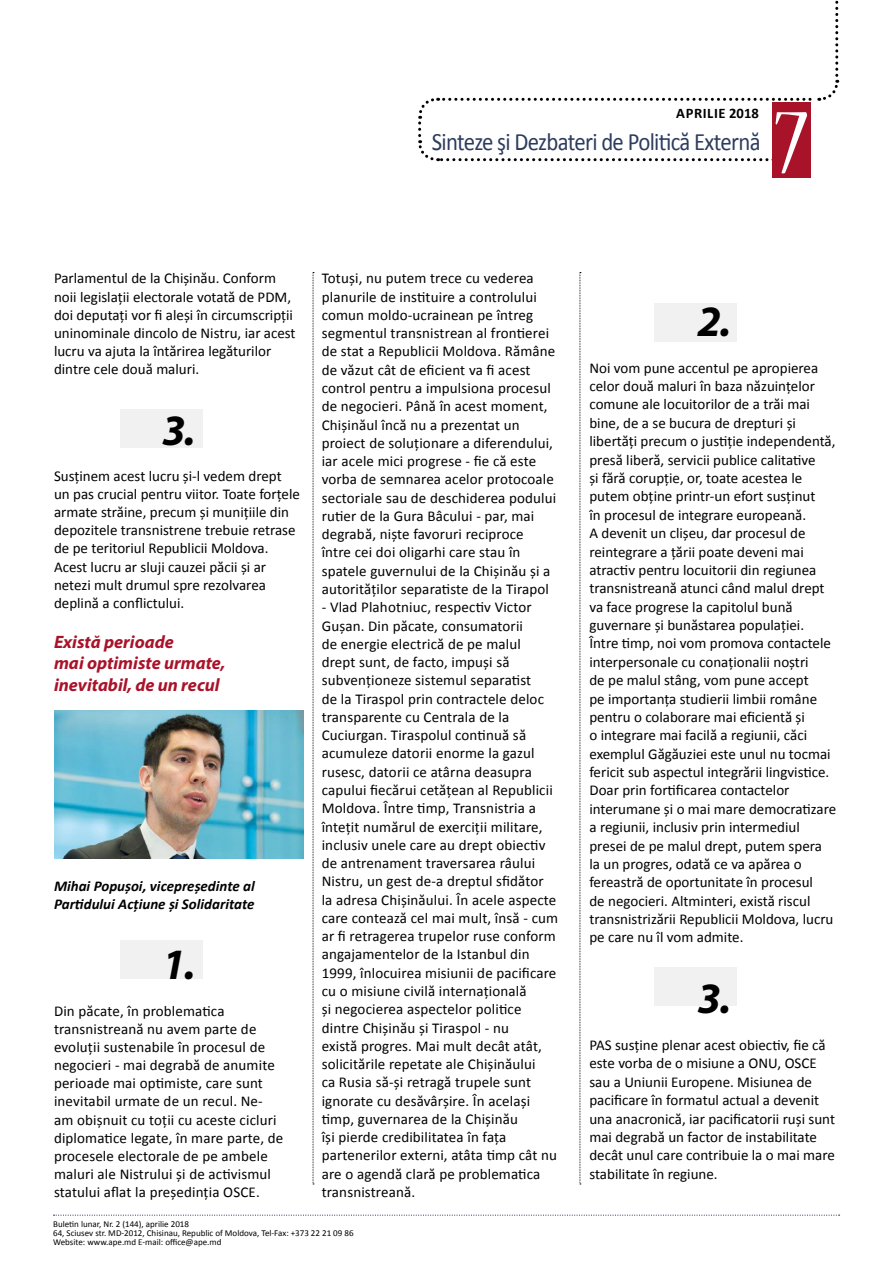
<style>
.page{position:relative;width:893px;height:1263px;background:#fff}
.page>*{position:absolute;margin:0;border:0;box-sizing:border-box;transform-origin:0 0}
.t1{font:condensed 102px "Nueva Std";color:#fff}
.t2{font:italic 700 43.5px "Myriad Pro";color:#000}
.t3{font:25.05px "Calibri";letter-spacing:-.03em;color:#2d3c5e;scale:.91 1}
.t4{font:italic 700 18px/21.8px "Myriad Pro";color:#a9132a}
.t5{font:15px/18.3px "Calibri";color:#000}
.t6{font:italic 700 15px/18.1px "Calibri";color:#000}
.t7{font:700 14.55px "Calibri";letter-spacing:.04em;color:#000}
.t8{font:9px/9px "Calibri";color:#000}
</style>
<div class="page">
<svg style="left:418px;top:0;width:422px;height:162px"></svg>
<div style="left:772px;top:102px;width:38px;height:76px;background:#a9132a"></div>
<svg style="left:54px;top:1214px;width:786px;height:2px"></svg>
<div style="left:120px;top:409px;width:82px;height:39px;background:#f1f1f1"></div>
<div style="left:120px;top:941px;width:82px;height:38px;background:#f1f1f1"></div>
<div style="left:655px;top:303px;width:82px;height:38px;background:#f1f1f1"></div>
<div style="left:655px;top:967px;width:82px;height:39px;background:#f1f1f1"></div>
<svg style="left:313px;top:272px;width:1px;height:912px"></svg>
<svg style="left:580px;top:272px;width:1px;height:912px"></svg>
<img style="left:54px;top:710px;width:250px;height:148px">
<p class="t7" style="left:676px;top:104px;width:84px">APRILIE 2018</p>
<h3 class="t3" style="left:432px;top:126px;width:363px">Sinteze şi Dezbateri de Politică Externă</h3>
<h1 class="t1" style="left:775px;top:96px;width:34px">7</h1>
<p class="t5" style="left:54px;top:269px;width:243px">Parlamentul de la Chișinău. Conform noii legislații electorale votată de PDM, doi deputați vor fi aleși în circumscripții uninominale dincolo de Nistru, iar acest lucru va ajuta la întărirea legăturilor dintre cele două maluri.</p>
<h2 class="t2" style="left:162px;top:402px;width:35px">3.</h2>
<p class="t5" style="left:54px;top:467px;width:247px">Susținem acest lucru și-l vedem drept un pas crucial pentru viitor. Toate forțele armate străine, precum și munițiile din depozitele transnistrene trebuie retrase de pe teritoriul Republicii Moldova.<br>Acest lucru ar sluji cauzei păcii și ar netezi mult drumul spre rezolvarea deplină a conflictului.</p>
<p class="t4" style="left:54px;top:630px;width:173px">Există perioade<br>mai optimiste urmate, inevitabil, de un recul</p>
<p class="t6" style="left:54px;top:877px;width:202px">Mihai Popușoi, vicepreședinte al<br>Partidului Acțiune și Solidaritate</p>
<h2 class="t2" style="left:162px;top:936px;width:35px">1.</h2>
<p class="t5" style="left:54px;top:1002px;width:231px">Din păcate, în problematica transnistreană nu avem parte de evoluții sustenabile în procesul de negocieri - mai degrabă de anumite perioade mai optimiste, care sunt inevitabil urmate de un recul. Ne&shy;am obișnuit cu toții cu aceste cicluri diplomatice legate, în mare parte, de procesele electorale de pe ambele maluri ale Nistrului și de activismul statului aflat la președinția OSCE.</p>
<p class="t5" style="left:322px;top:269px;width:236px">Totuși, nu putem trece cu vederea planurile de instituire a controlului comun moldo-ucrainean pe întreg segmentul transnistrean al frontierei de stat a Republicii Moldova. Rămâne de văzut cât de eficient va fi acest control pentru a impulsiona procesul de negocieri. Până în acest moment, Chișinăul încă nu a prezentat un proiect de soluționare a diferendului, iar acele mici progrese - fie că este vorba de semnarea acelor protocoale sectoriale sau de deschiderea podului rutier de la Gura Bâcului - par, mai degrabă, niște favoruri reciproce între cei doi oligarhi care stau în spatele guvernului de la Chișinău și a autorităților separatiste de la Tirapol</p>
<p class="t5" style="left:322px;top:598px;width:238px">- Vlad Plahotniuc, respectiv Victor Gușan. Din păcate, consumatorii<br>de energie electrică de pe malul drept sunt, de facto, impuși să subvenționeze sistemul separatist<br>de la Tiraspol prin contractele deloc transparente cu Centrala de la Cuciurgan. Tiraspolul continuă să acumuleze datorii enorme la gazul rusesc, datorii ce atârna deasupra capului fiecărui cetățean al Republicii Moldova. Între timp, Transnistria a întețit numărul de exerciții militare, inclusiv unele care au drept obiectiv de antrenament traversarea râului Nistru, un gest de-a dreptul sfidător la adresa Chișinăului. În acele aspecte care contează cel mai mult, însă - cum ar fi retragerea trupelor ruse conform angajamentelor de la Istanbul din 1999, înlocuirea misiunii de pacificare cu o misiune civilă internațională<br>și negocierea aspectelor politice dintre Chișinău și Tiraspol - nu<br>există progres. Mai mult decât atât, solicitările repetate ale Chișinăului<br>ca Rusia să-și retragă trupele sunt ignorate cu desăvârșire. În același timp, guvernarea de la Chișinău<br>își pierde credibilitatea în fața partenerilor externi, atâta timp cât nu are o agendă clară pe problematica transnistreană.</p>
<h2 class="t2" style="left:697px;top:293px;width:35px">2.</h2>
<p class="t5" style="left:589px;top:359px;width:248px">Noi vom pune accentul pe apropierea celor două maluri în baza năzuințelor comune ale locuitorilor de a trăi mai bine, de a se bucura de drepturi și libertăți precum o justiție independentă, presă liberă, servicii publice calitative<br>și fără corupție, or, toate acestea le putem obține printr-un efort susținut<br>în procesul de integrare europeană.<br>A devenit un clișeu, dar procesul de reintegrare a țării poate deveni mai atractiv pentru locuitorii din regiunea transnistreană atunci când malul drept va face progrese la capitolul bună guvernare și bunăstarea populației.<br>Între timp, noi vom promova contactele interpersonale cu conaționalii noștri<br>de pe malul stâng, vom pune accept<br>pe importanța studierii limbii române pentru o colaborare mai eficientă și<br>o integrare mai facilă a regiunii, căci exemplul Găgăuziei este unul nu tocmai fericit sub aspectul integrării lingvistice.<br>Doar prin fortificarea contactelor interumane și o mai mare democratizare a regiunii, inclusiv prin intermediul presei de pe malul drept, putem spera<br>la un progres, odată ce va apărea o fereastră de oportunitate în procesul<br>de negocieri. Altminteri, există riscul transnistrizării Republicii Moldova, lucru pe care nu îl vom admite.</p>
<h2 class="t2" style="left:697px;top:970px;width:35px">3.</h2>
<p class="t5" style="left:589px;top:1036px;width:247px">PAS susține plenar acest obiectiv, fie că este vorba de o misiune a ONU, OSCE sau a Uniunii Europene. Misiunea de pacificare în formatul actual a devenit una anacronică, iar pacificatorii ruși sunt mai degrabă un factor de instabilitate decât unul care contribuie la o mai mare stabilitate în regiune.</p>
<p class="t8" style="left:53px;top:1219px;width:302px">Buletin lunar, Nr. 2 (144), aprilie 2018<br>64, Sciusev str. MD-2012, Chisinau, Republic of Moldova, Tel-Fax: +373 22 21 09 86<br>Website: www.ape.md E-mail: office@ape.md</p>
</div>
